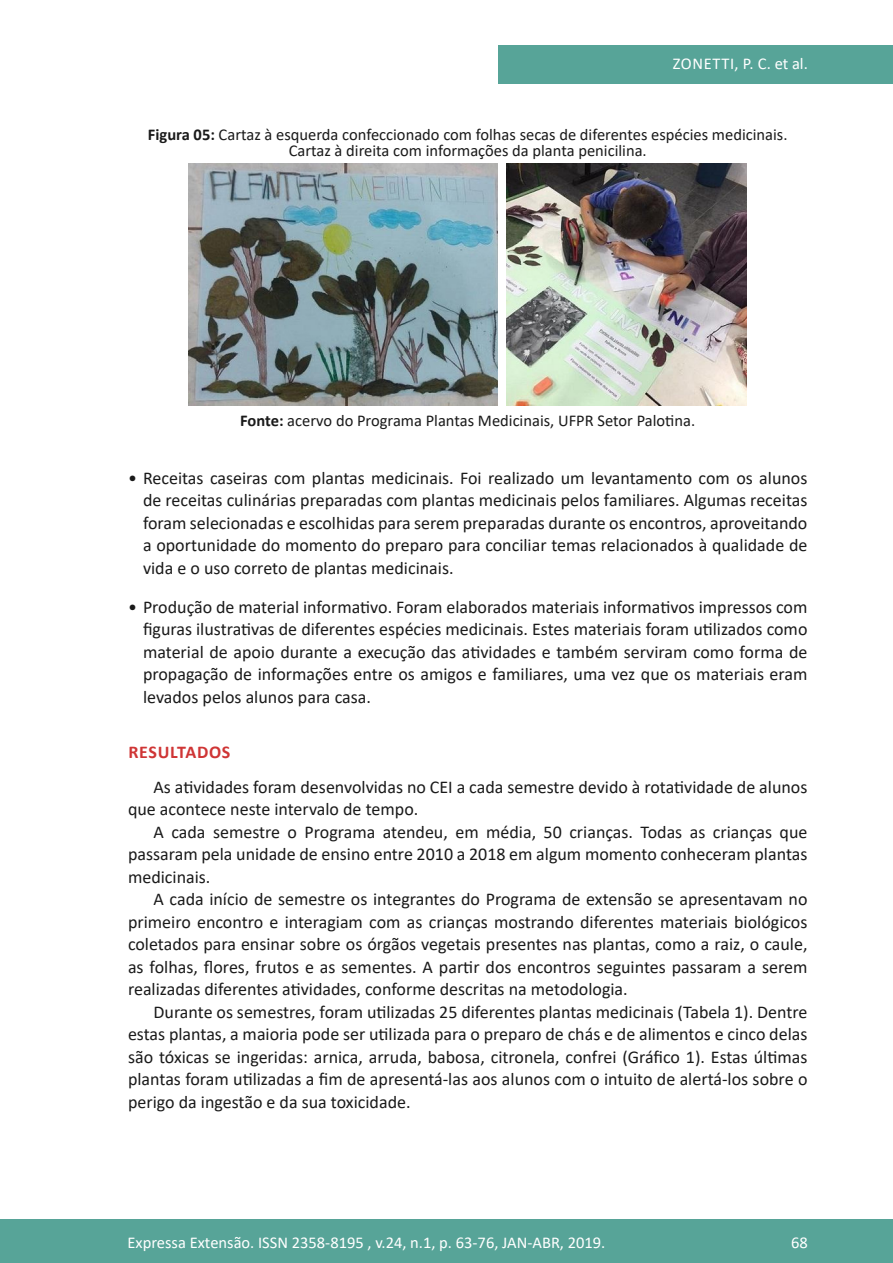
<style>
.page{position:relative;width:893px;height:1263px;background:#fff}
.page>*{position:absolute;margin:0;border:0;box-sizing:border-box;transform-origin:0 0}
.texto{font:18px/22.5px "Calibri";color:#1a1a1a;text-align:justify}
.subtitulo{font:700 18px "Calibri";letter-spacing:.04em;color:#cf3535}
.legenda{font:16.5px/16.5px "Calibri";color:#1a1a1a;text-align:center}
.t1{font:16.5px "Calibri";color:#fff}
.t2{font:16.5px "Calibri";letter-spacing:.04em;color:#fff}
.s1{font-weight:700}
</style>
<div class="page">
<div style="left:0;top:1219px;width:893px;height:44px;background:#57a498"></div>
<div style="left:498px;top:45px;width:395px;height:39px;background:#57a498"></div>
<img style="left:189px;top:164px;width:308px;height:242px">
<img style="left:507px;top:164px;width:240px;height:242px">
<p class="t2" style="left:673px;top:52px;width:137px">ZONETTI, P. C. et al.</p>
<p class="legenda" style="left:148px;top:126px;width:641px"><span class="s1">Figura 05:</span> Cartaz à esquerda confeccionado com folhas secas de diferentes espécies medicinais.<br>Cartaz à direita com informações da planta penicilina.</p>
<p class="legenda" style="left:240px;top:411px;width:456px"><span class="s1">Fonte:</span> acervo do Programa Plantas Medicinais, UFPR Setor Palotina.</p>
<p class="texto" style="left:143px;top:466px;width:666px;text-indent:-15px">• Receitas caseiras com plantas medicinais. Foi realizado um levantamento com os alunos de receitas culinárias preparadas com plantas medicinais pelos familiares. Algumas receitas foram selecionadas e escolhidas para serem preparadas durante os encontros, aproveitando a oportunidade do momento do preparo para conciliar temas relacionados à qualidade de vida e o uso correto de plantas medicinais.</p>
<p class="texto" style="left:143px;top:595px;width:666px;text-indent:-15px">• Produção de material informativo. Foram elaborados materiais informativos impressos com figuras ilustrativas de diferentes espécies medicinais. Estes materiais foram utilizados como material de apoio durante a execução das atividades e também serviram como forma de propagação de informações entre os amigos e familiares, uma vez que os materiais eram levados pelos alunos para casa.</p>
<p class="subtitulo" style="left:128px;top:740px;width:104px">RESULTADOS</p>
<p class="texto" style="left:128px;top:775px;width:681px;text-indent:26px">As atividades foram desenvolvidas no CEI a cada semestre devido à rotatividade de alunos que acontece neste intervalo de tempo.</p>
<p class="texto" style="left:128px;top:820px;width:681px;text-indent:26px">A cada semestre o Programa atendeu, em média, 50 crianças. Todas as crianças que passaram pela unidade de ensino entre 2010 a 2018 em algum momento conheceram plantas medicinais.</p>
<p class="texto" style="left:128px;top:888px;width:681px;text-indent:26px">A cada início de semestre os integrantes do Programa de extensão se apresentavam no primeiro encontro e interagiam com as crianças mostrando diferentes materiais biológicos coletados para ensinar sobre os órgãos vegetais presentes nas plantas, como a raiz, o caule, as folhas, flores, frutos e as sementes. A partir dos encontros seguintes passaram a serem realizadas diferentes atividades, conforme descritas na metodologia.</p>
<p class="texto" style="left:128px;top:1000px;width:681px;text-indent:26px">Durante os semestres, foram utilizadas 25 diferentes plantas medicinais (Tabela 1). Dentre estas plantas, a maioria pode ser utilizada para o preparo de chás e de alimentos e cinco delas são tóxicas se ingeridas: arnica, arruda, babosa, citronela, confrei (Gráfico 1). Estas últimas plantas foram utilizadas a fim de apresentá-las aos alunos com o intuito de alertá-los sobre o perigo da ingestão e da sua toxicidade.</p>
<p class="t1" style="left:128px;top:1230px;width:479px">Expressa Extensão. ISSN 2358-8195 , v.24, n.1, p. 63-76, JAN-ABR, 2019.</p>
<p class="t1" style="left:791px;top:1230px;width:18px">68</p>
</div>
